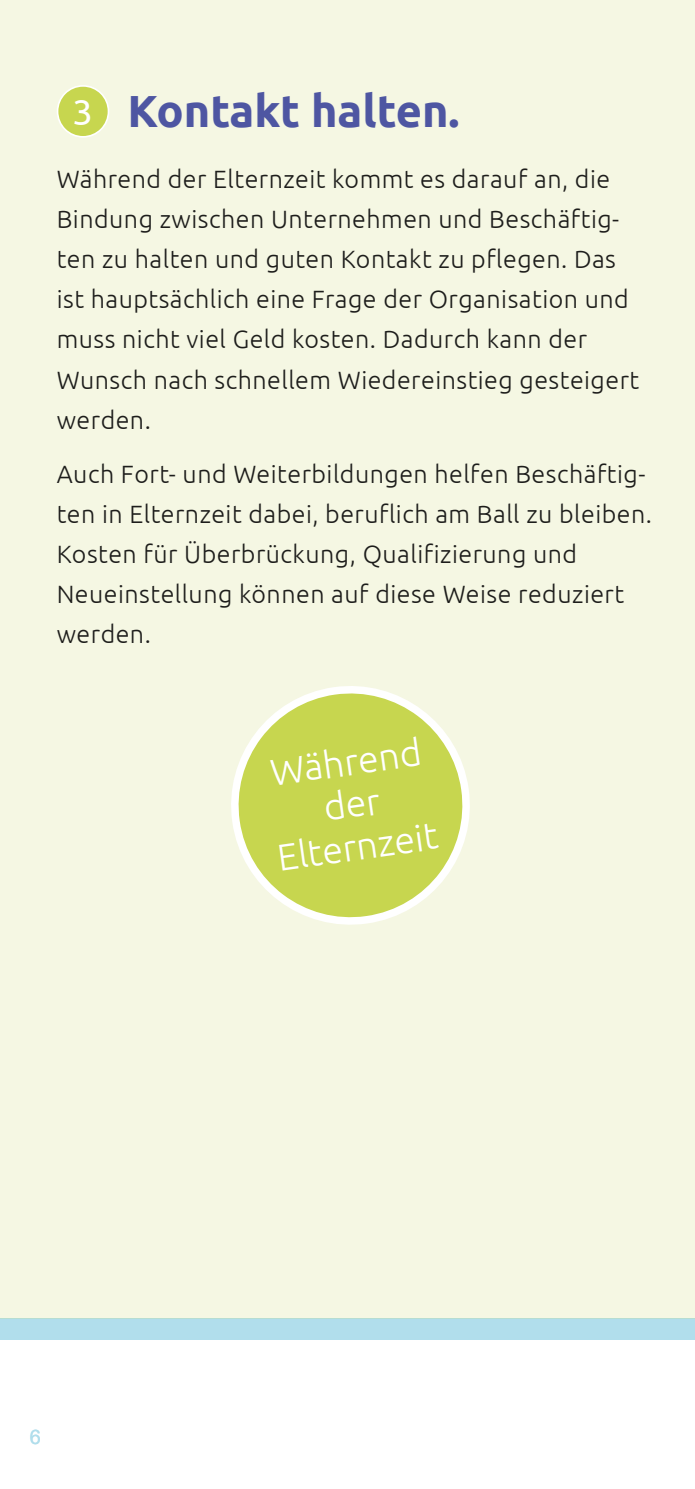
<style>
.page{position:relative;width:695px;height:1489px;background:#fff}
.page>*{position:absolute;margin:0;border:0;box-sizing:border-box;transform-origin:0 0}
.t1{font:700 45px "Ubuntu";color:#4e56a2}
.t2{font:300 37.5px/42.5px "Ubuntu";color:#fff;text-align:center}
.t3{font:36.25px "Ubuntu";color:#fff}
.t4{font:300 25px/40px "Ubuntu";letter-spacing:.02em;color:#1d1d1b}
.t5{font:20px "Arial";color:#b1deec}
</style>
<div class="page">
<div style="left:0;top:1318px;width:694px;height:21px;background:#b1deec"></div>
<div style="left:0;top:0;width:694px;height:1318px;background:#f5f7e3"></div>
<svg style="left:231px;top:686px;width:239px;height:239px;fill:#c7d64f"></svg>
<svg style="left:57px;top:85px;width:52px;height:53px"></svg>
<h3 class="t3" style="left:72px;top:90px;width:22px">3</h3>
<h1 class="t1" style="left:128px;top:84px;width:333px">Kontakt halten.</h1>
<p class="t4" style="left:57px;top:159px;width:584px">Während der Elternzeit kommt es darauf an, die Bindung zwischen Unternehmen und Beschäftig&shy;ten zu halten und guten Kontakt zu pflegen. Das ist hauptsächlich eine Frage der Organisation und muss nicht viel Geld kosten. Dadurch kann der Wunsch nach schnellem Wiedereinstieg gesteigert werden.</p>
<p class="t4" style="left:57px;top:453px;width:596px">Auch Fort- und Weiterbildungen helfen Beschäftig&shy;ten in Elternzeit dabei, beruflich am Ball zu bleiben.<br>Kosten für Überbrückung, Qualifizierung und Neueinstellung können auf diese Weise reduziert werden.</p>
<h2 class="t2" style="left:263px;top:751px;width:163px;rotate:-8deg">Während der<br>Elternzeit</h2>
<p class="t5" style="left:30px;top:1422px;width:13px">6</p>
</div>
